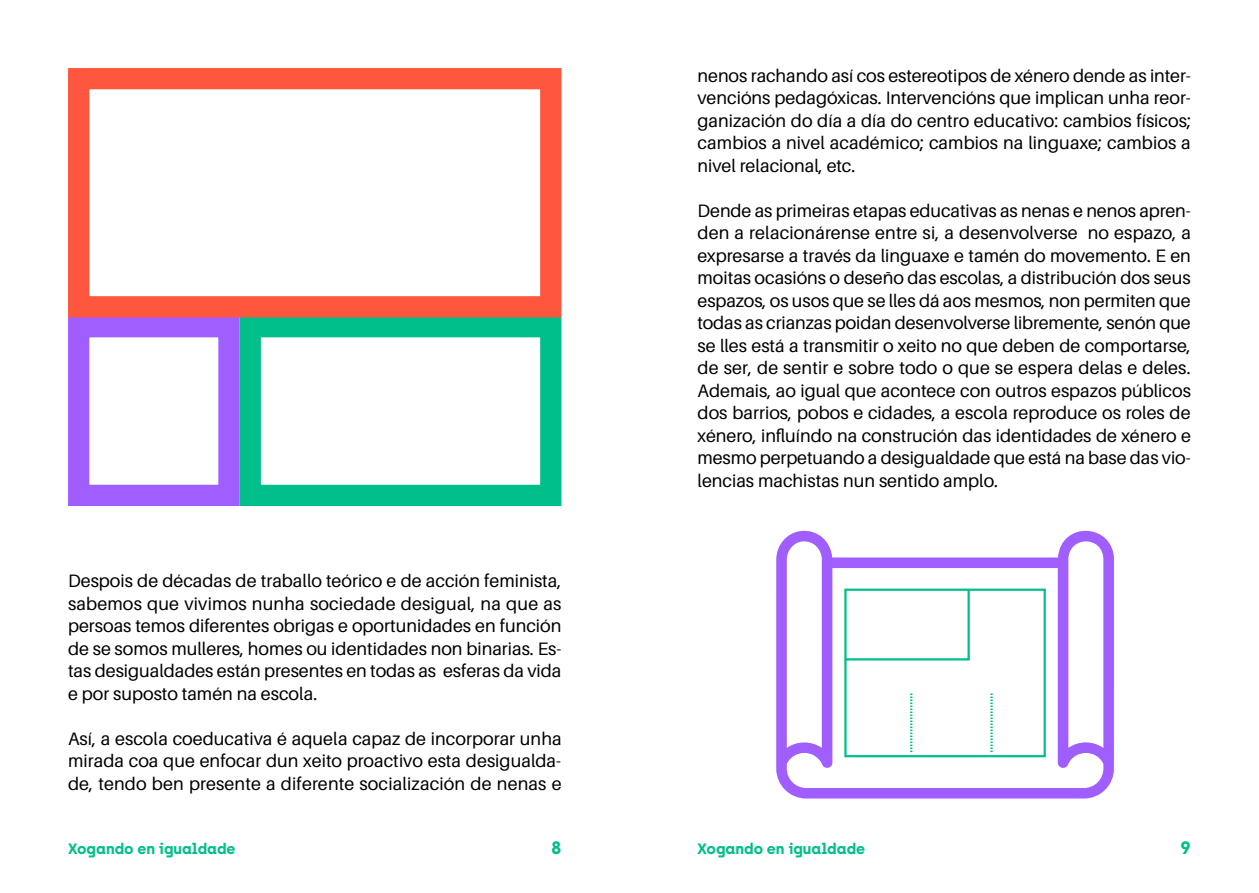
<style>
.page{position:relative;width:1259px;height:893px;background:#fff}
.page>*{position:absolute;margin:0;border:0;box-sizing:border-box;transform-origin:0 0}
.t1{font:18px/22.5px "Aileron";color:#000;text-align:justify}
.t2{font:700 18px "Archia";color:#00bf8b}
.t3{font:700 15px "Archia";color:#00bf8b}
</style>
<div class="page">
<div style="left:68px;top:316px;width:172px;height:190px;border:21px solid #a15eff"></div>
<div style="left:240px;top:316px;width:321px;height:190px;border:21px solid #00bf8b"></div>
<div style="left:68px;top:68px;width:493px;height:249px;border:21px solid #ff573e"></div>
<svg style="left:776px;top:530px;width:338px;height:269px"></svg>
<svg style="left:843px;top:587px;width:204px;height:171px"></svg>
<p class="t1" style="left:68px;top:570px;width:495px">Despois de décadas de traballo teórico e de acción feminista, sabemos que vivimos nunha sociedade desigual, na que as persoas temos diferentes obrigas e oportunidades en función de se somos mulleres, homes ou identidades non binarias. Es&shy;tas desigualdades están presentes en todas as esferas da vida e por suposto tamén na escola.</p>
<p class="t1" style="left:68px;top:728px;width:495px">Así, a escola coeducativa é aquela capaz de incorporar unha mirada coa que enfocar dun xeito proactivo esta desigualda&shy;de, tendo ben presente a diferente socialización de nenas e</p>
<p class="t1" style="left:697px;top:65px;width:495px">nenos rachando así cos estereotipos de xénero dende as inter&shy;vencións pedagóxicas. Intervencións que implican unha reor&shy;ganización do día a día do centro educativo: cambios físicos; cambios a nivel académico; cambios na linguaxe; cambios a nivel relacional, etc.</p>
<p class="t1" style="left:697px;top:200px;width:495px">Dende as primeiras etapas educativas as nenas e nenos apren&shy;den a relacionárense entre si, a desenvolverse no espazo, a expresarse a través da linguaxe e tamén do movemento. E en moitas ocasións o deseño das escolas, a distribución dos seus espazos, os usos que se lles dá aos mesmos, non permiten que todas as crianzas poidan desenvolverse libremente, senón que se lles está a transmitir o xeito no que deben de comportarse, de ser, de sentir e sobre todo o que se espera delas e deles.<br>Ademais, ao igual que acontece con outros espazos públicos dos barrios, pobos e cidades, a escola reproduce os roles de xénero, influíndo na construción das identidades de xénero e mesmo perpetuando a desigualdade que está na base das vio&shy;lencias machistas nun sentido amplo.</p>
<p class="t3" style="left:68px;top:839px;width:169px">Xogando en igualdade</p>
<p class="t2" style="left:551px;top:836px;width:12px">8</p>
<p class="t3" style="left:697px;top:839px;width:169px">Xogando en igualdade</p>
<p class="t2" style="left:1180px;top:836px;width:12px">9</p>
</div>
